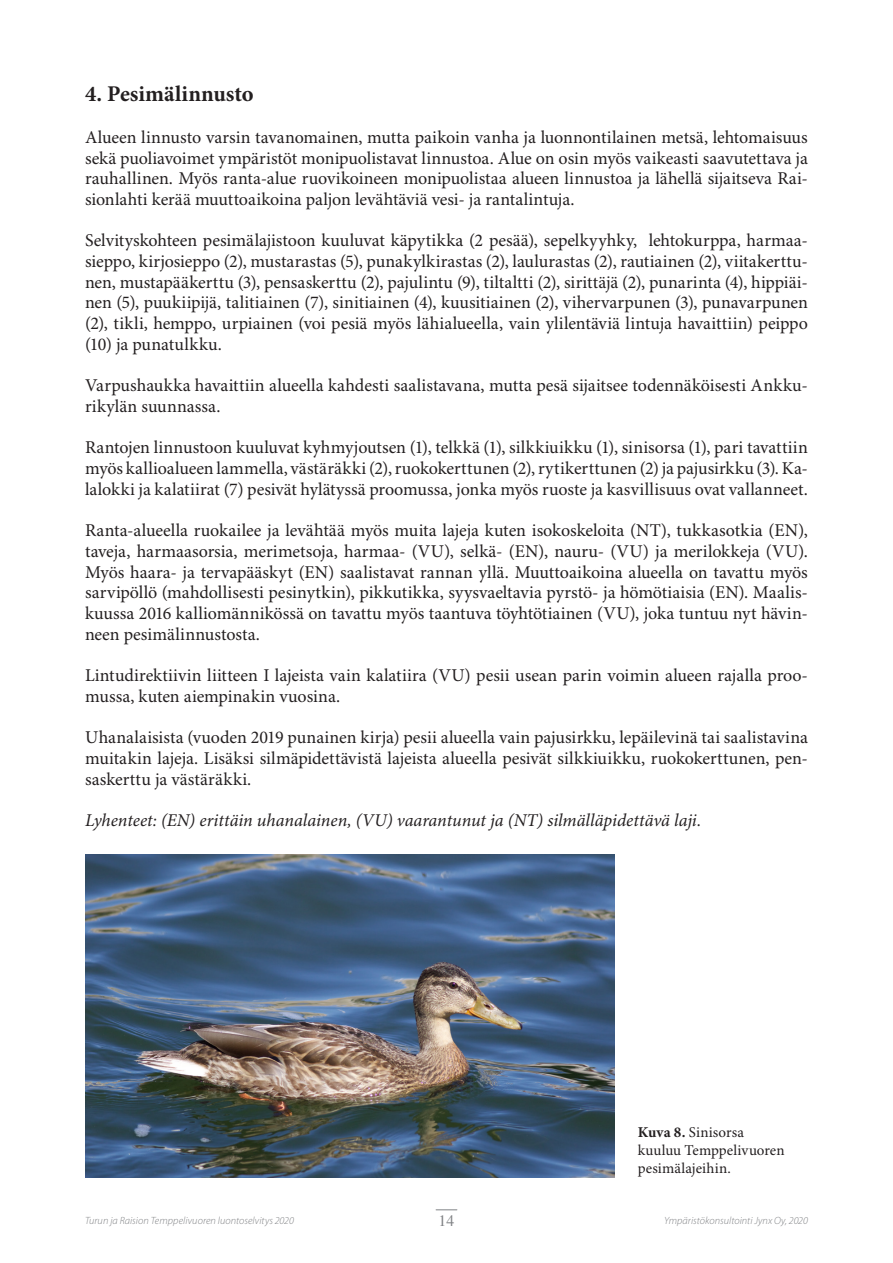
<style>
.page{position:relative;width:893px;height:1263px;background:#fff}
.page>*{position:absolute;margin:0;border:0;box-sizing:border-box;transform-origin:0 0}
.t1{font:700 22.5px "Minion Pro";color:#231f20}
.t2{font:18px/20.7px "Minion Pro";color:#231f20;text-align:justify}
.t3{font:italic 18px "Minion Pro";color:#231f20}
.t4{font:15.75px "Times";color:#808285}
.t5{font:15px/18px "Minion Pro";letter-spacing:.005em;color:#231f20}
.t6{font:italic 300 10.5px "Myriad Pro";letter-spacing:.005em;color:#808285}
.s1{font-weight:700}
</style>
<div class="page">
<svg style="left:436px;top:1209px;width:21px;height:1px"></svg>
<img style="left:85px;top:855px;width:530px;height:323px">
<p class="t1" style="left:85px;top:81px;width:170px">4. Pesimälinnusto</p>
<p class="t2" style="left:85px;top:127px;width:724px">Alueen linnusto varsin tavanomainen, mutta paikoin vanha ja luonnontilainen metsä, lehtomaisuus sekä puoliavoimet ympäristöt monipuolistavat linnustoa. Alue on osin myös vaikeasti saavutettava ja rauhallinen. Myös ranta-alue ruovikoineen monipuolistaa alueen linnustoa ja lähellä sijaitseva Rai&shy;sionlahti kerää muuttoaikoina paljon levähtäviä vesi- ja rantalintuja.</p>
<p class="t2" style="left:85px;top:231px;width:724px">Selvityskohteen pesimälajistoon kuuluvat käpytikka (2 pesää), sepelkyyhky, lehtokurppa, harmaa&shy;sieppo, kirjosieppo (2), mustarastas (5), punakylkirastas (2), laulurastas (2), rautiainen (2), viitakerttu&shy;nen, mustapääkerttu (3), pensaskerttu (2), pajulintu (9), tiltaltti (2), sirittäjä (2), punarinta (4), hippiäi&shy;nen (5), puukiipijä, talitiainen (7), sinitiainen (4), kuusitiainen (2), vihervarpunen (3), punavarpunen (2), tikli, hemppo, urpiainen (voi pesiä myös lähialueella, vain ylilentäviä lintuja havaittiin) peippo (10) ja punatulkku.</p>
<p class="t2" style="left:85px;top:376px;width:724px">Varpushaukka havaittiin alueella kahdesti saalistavana, mutta pesä sijaitsee todennäköisesti Ankku&shy;rikylän suunnassa.</p>
<p class="t2" style="left:85px;top:438px;width:724px">Rantojen linnustoon kuuluvat kyhmyjoutsen (1), telkkä (1), silkkiuikku (1), sinisorsa (1), pari tavattiin myös kallioalueen lammella, västäräkki (2), ruokokerttunen (2), rytikerttunen (2) ja pajusirkku (3). Ka&shy;lalokki ja kalatiirat (7) pesivät hylätyssä proomussa, jonka myös ruoste ja kasvillisuus ovat vallanneet.</p>
<p class="t2" style="left:85px;top:521px;width:724px">Ranta-alueella ruokailee ja levähtää myös muita lajeja kuten isokoskeloita (NT), tukkasotkia (EN), taveja, harmaasorsia, merimetsoja, harmaa- (VU), selkä- (EN), nauru- (VU) ja merilokkeja (VU).<br>Myös haara- ja tervapääskyt (EN) saalistavat rannan yllä. Muuttoaikoina alueella on tavattu myös sarvipöllö (mahdollisesti pesinytkin), pikkutikka, syysvaeltavia pyrstö- ja hömötiaisia (EN). Maalis&shy;kuussa 2016 kalliomännikössä on tavattu myös taantuva töyhtötiainen (VU), joka tuntuu nyt hävin&shy;neen pesimälinnustosta.</p>
<p class="t2" style="left:85px;top:666px;width:724px">Lintudirektiivin liitteen I lajeista vain kalatiira (VU) pesii usean parin voimin alueen rajalla proo&shy;mussa, kuten aiempinakin vuosina.</p>
<p class="t2" style="left:85px;top:728px;width:724px">Uhanalaisista (vuoden 2019 punainen kirja) pesii alueella vain pajusirkku, lepäilevinä tai saalistavina muitakin lajeja. Lisäksi silmäpidettävistä lajeista alueella pesivät silkkiuikku, ruokokerttunen, pen&shy;saskerttu ja västäräkki.</p>
<p class="t3" style="left:85px;top:809px;width:618px">Lyhenteet: (EN) erittäin uhanalainen, (VU) vaarantunut ja (NT) silmälläpidettävä laji.</p>
<p class="t5" style="left:638px;top:1124px;width:148px"><span class="s1">Kuva 8.</span> Sinisorsa kuuluu Temppelivuoren pesimälajeihin.</p>
<p class="t6" style="left:85px;top:1215px;width:210px">Turun ja Raision Temppelivuoren luontoselvitys 2020</p>
<p class="t4" style="left:439px;top:1205px;width:17px">14</p>
<p class="t6" style="left:664px;top:1215px;width:145px">Ympäristökonsultointi Jynx Oy, 2020</p>
</div>
